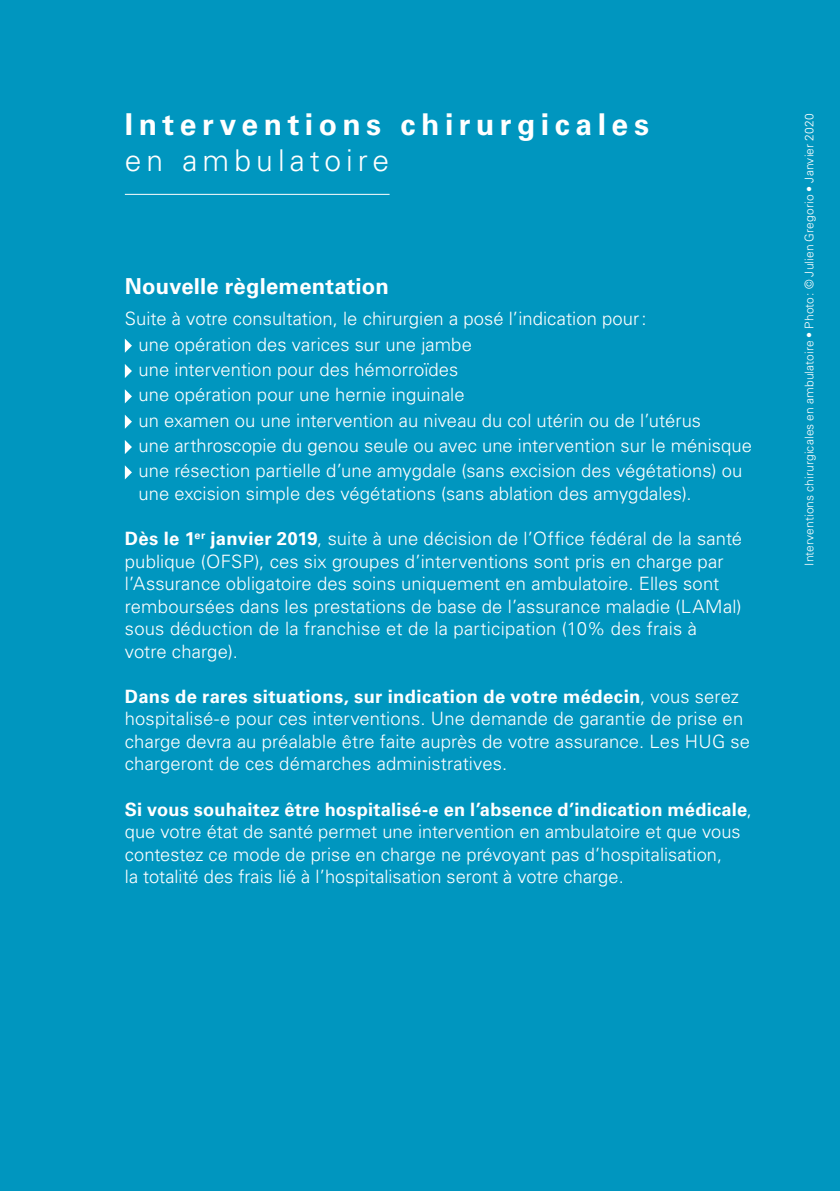
<style>
.page{position:relative;width:840px;height:1191px;background:#fff}
.page>*{position:absolute;margin:0;border:0;box-sizing:border-box;transform-origin:0 0}
.t1{font:700 30px "Univers LT Std";letter-spacing:.185em;color:#fff}
.t2{font:300 30px "Univers LT Std";letter-spacing:.17em;color:#fff}
.t3{font:700 22px "Univers LT Std";letter-spacing:.01em;color:#fff}
.t4{font:300 18.4px/22.6px "Univers LT Std";letter-spacing:.005em;color:#fff}
.t5{font:300 12px "Univers LT Std";letter-spacing:.01em;color:#fff}
.s1{font-weight:700}
</style>
<div class="page">
<div style="left:0;top:0;width:839px;height:1191px;background:#0096bf"></div>
<svg style="left:125px;top:339px;width:7px;height:14px"></svg>
<svg style="left:125px;top:364px;width:7px;height:14px"></svg>
<svg style="left:125px;top:389px;width:7px;height:14px"></svg>
<svg style="left:125px;top:415px;width:7px;height:14px"></svg>
<svg style="left:125px;top:440px;width:7px;height:14px"></svg>
<svg style="left:125px;top:465px;width:7px;height:14px"></svg>
<hr style="left:125px;top:194px;width:264px;height:1px;background:#fff">
<h1 class="t1" style="left:125px;top:107px;width:525px">Interventions chirurgicales</h1>
<h1 class="t2" style="left:125px;top:142px;width:266px">en ambulatoire</h1>
<p class="t3" style="left:125px;top:274px;width:265px">Nouvelle règlementation</p>
<p class="t4" style="left:138px;top:306px;width:614px;line-height:25.4px;text-indent:-14px">Suite à votre consultation, le chirurgien a posé l’indication pour:<br>une opération des varices sur une jambe<br>une intervention pour des hémorroïdes<br>une opération pour une hernie inguinale<br>un examen ou une intervention au niveau du col utérin ou de l’utérus<br>une arthroscopie du genou seule ou avec une intervention sur le ménisque une résection partielle d’une amygdale (sans excision des végétations) ou</p>
<p class="t4" style="left:138px;top:482px;width:554px">une excision simple des végétations (sans ablation des amygdales).</p>
<p class="t4" style="left:125px;top:527px;width:618px"><span class="s1">Dès le 1</span><sup>er</sup> <span class="s1">janvier 2019</span>, suite à une décision de l’Office fédéral de la santé publique (OFSP), ces six groupes d’interventions sont pris en charge par l’Assurance obligatoire des soins uniquement en ambulatoire. Elles sont remboursées dans les prestations de base de l’assurance maladie (LAMal) sous déduction de la franchise et de la participation (10% des frais à votre charge).</p>
<p class="t4" style="left:125px;top:685px;width:626px"><span class="s1">Dans de rares situations, sur indication de votre médecin</span>, vous serez hospitalisé-e pour ces interventions. Une demande de garantie de prise en charge devra au préalable être faite auprès de votre assurance. Les HUG se chargeront de ces démarches administratives.</p>
<p class="t4" style="left:125px;top:798px;width:628px"><span class="s1">Si vous souhaitez être hospitalisé-e en l’absence d’indication médicale</span>, que votre état de santé permet une intervention en ambulatoire et que vous contestez ce mode de prise en charge ne prévoyant pas d’hospitalisation,<br>la totalité des frais lié à l’hospitalisation seront à votre charge.</p>
<p class="t5" style="left:801px;top:566px;width:454px;rotate:-90deg">Interventions chirurgicales en ambulatoire • Photo: © Julien Gregorio • Janvier 2020</p>
</div>
